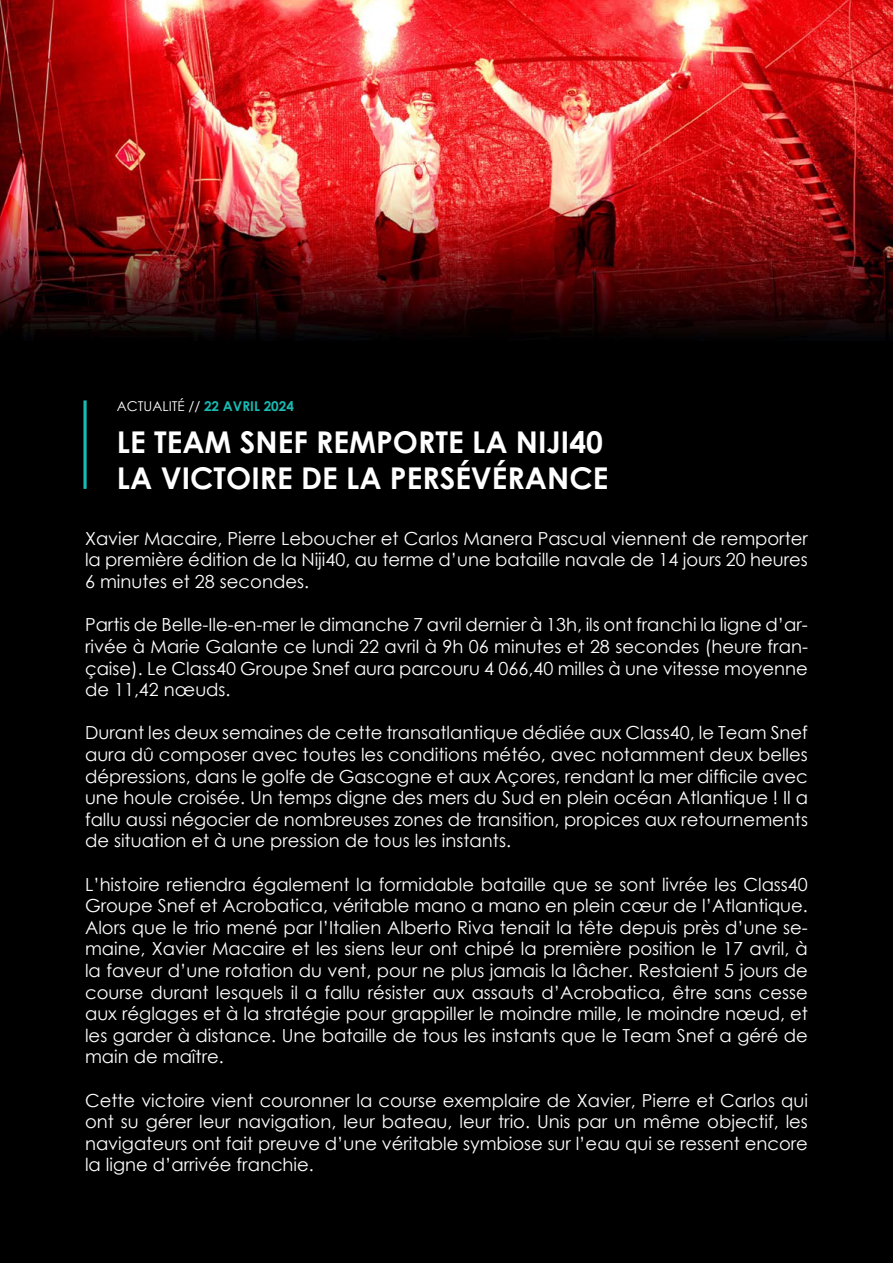
<style>
.page{position:relative;width:893px;height:1263px;background:#000}
.page>*{position:absolute;margin:0;border:0;box-sizing:border-box;transform-origin:0 0}
.t1{font:700 30px/36px "Century Gothic";color:#fff}
.t2{font:18px/21.6px "Century Gothic";color:#fff;text-align:justify}
.t3{font:13.5px "Century Gothic";color:#fff}
.s1{font-weight:700;color:#18bbb3}
</style>
<div class="page">
<img style="left:0;top:0;width:893px;height:339px">
<svg style="left:83px;top:400px;width:4px;height:89px"></svg>
<p class="t3" style="left:117px;top:396px;width:179px">ACTUALITÉ // <span class="s1">22 AVRIL 2024</span></p>
<h1 class="t1" style="left:117px;top:423px;width:493px">LE TEAM SNEF REMPORTE LA NIJI40<br>LA VICTOIRE DE LA PERSÉVÉRANCE</h1>
<p class="t2" style="left:85px;top:527px;width:724px">Xavier Macaire, Pierre Leboucher et Carlos Manera Pascual viennent de remporter la première édition de la Niji40, au terme d’une bataille navale de 14 jours 20 heures 6 minutes et 28 secondes.</p>
<p class="t2" style="left:85px;top:614px;width:724px">Partis de Belle-Ile-en-mer le dimanche 7 avril dernier à 13h, ils ont franchi la ligne d’ar&shy;rivée à Marie Galante ce lundi 22 avril à 9h 06 minutes et 28 secondes (heure fran&shy;çaise). Le Class40 Groupe Snef aura parcouru 4 066,40 milles à une vitesse moyenne de 11,42 nœuds.</p>
<p class="t2" style="left:85px;top:722px;width:724px">Durant les deux semaines de cette transatlantique dédiée aux Class40, le Team Snef aura dû composer avec toutes les conditions météo, avec notamment deux belles dépressions, dans le golfe de Gascogne et aux Açores, rendant la mer difficile avec une houle croisée. Un temps digne des mers du Sud en plein océan Atlantique ! Il a fallu aussi négocier de nombreuses zones de transition, propices aux retournements de situation et à une pression de tous les instants.</p>
<p class="t2" style="left:85px;top:873px;width:724px">L’histoire retiendra également la formidable bataille que se sont livrée les Class40<br>Groupe Snef et Acrobatica, véritable mano a mano en plein cœur de l’Atlantique.<br>Alors que le trio mené par l’Italien Alberto Riva tenait la tête depuis près d’une se&shy;maine, Xavier Macaire et les siens leur ont chipé la première position le 17 avril, à la faveur d’une rotation du vent, pour ne plus jamais la lâcher. Restaient 5 jours de course durant lesquels il a fallu résister aux assauts d’Acrobatica, être sans cesse aux réglages et à la stratégie pour grappiller le moindre mille, le moindre nœud, et les garder à distance. Une bataille de tous les instants que le Team Snef a géré de main de maître.</p>
<p class="t2" style="left:85px;top:1089px;width:724px">Cette victoire vient couronner la course exemplaire de Xavier, Pierre et Carlos qui ont su gérer leur navigation, leur bateau, leur trio. Unis par un même objectif, les navigateurs ont fait preuve d’une véritable symbiose sur l’eau qui se ressent encore la ligne d’arrivée franchie.</p>
</div>
